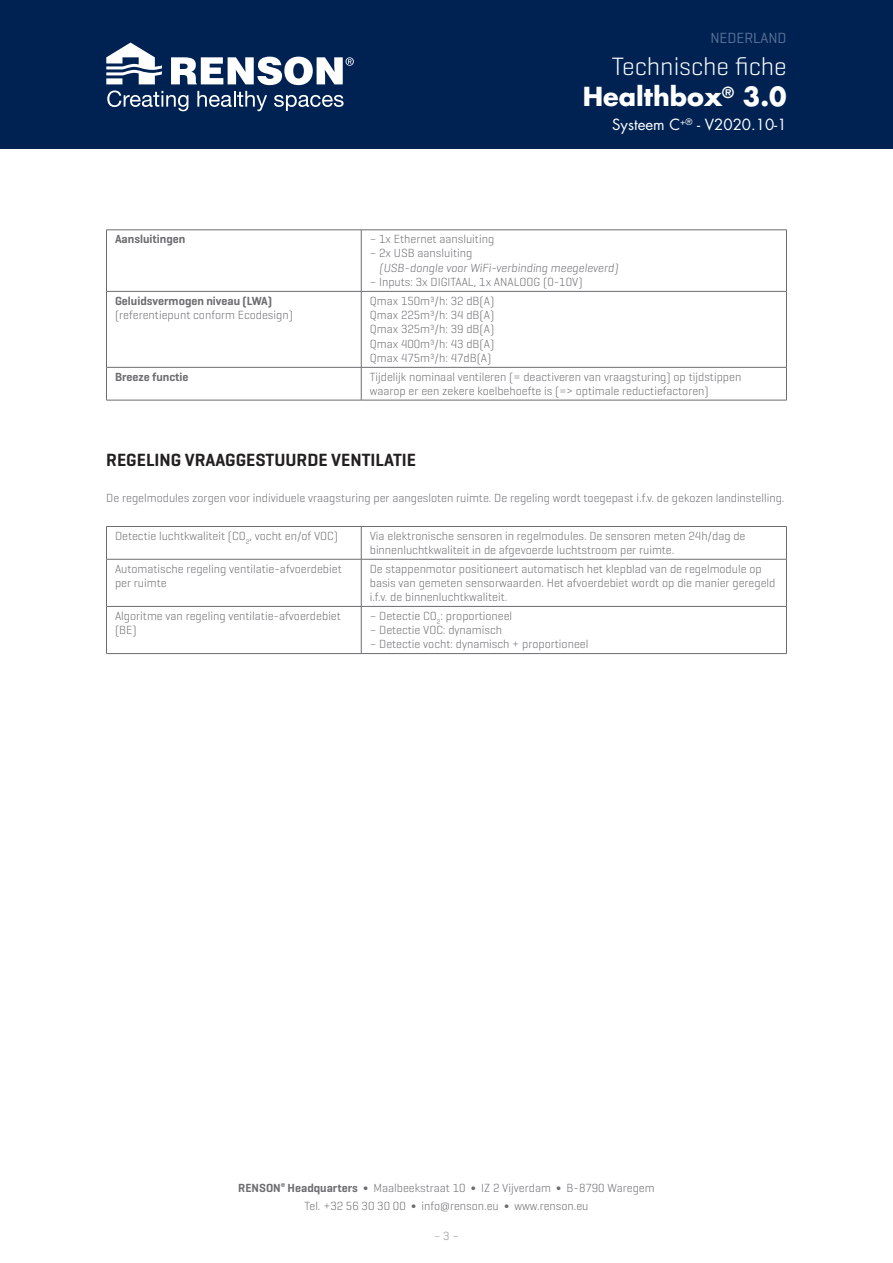
<style>
.page{position:relative;width:893px;height:1263px;background:#fff}
.page>*{position:absolute;margin:0;border:0;box-sizing:border-box;transform-origin:0 0}
.t1{font:300 25.5px "Geogrotesque";color:#fff}
.t2{font:700 25.5px "Futura Std";color:#fff}
.Titel_Paragraaf{font:600 18px "Geogrotesque";color:#231f20}
.t3{font:15px "Futura Std";color:#fff}
.t4{font:15px "Geogrotesque";color:#5d739a}
.Tabeltekst{font:300 12px/14.4px "Geogrotesque";color:#6c6d70}
.Text_Body{font:300 12px "Geogrotesque";color:#6c6d70}
.Text_Body-2{font:italic 300 12px/14.4px "Geogrotesque";color:#6c6d70}
.Tabeltekst-2{font:600 12px "Geogrotesque";color:#6c6d70}
.t5{font:300 12px "Geogrotesque";color:#939598}
.s1{font-style:normal}
.s2{font-weight:600}
</style>
<div class="page">
<div style="left:0;top:0;width:893px;height:149px;background:#002252"></div>
<svg style="left:106px;top:43px;width:248px;height:68px"></svg>
<hr style="left:106px;top:230px;width:255px;height:1px;background:#6c6d70">
<hr style="left:106px;top:230px;width:1px;height:61px;background:#6c6d70">
<hr style="left:361px;top:230px;width:426px;height:1px;background:#6c6d70">
<hr style="left:361px;top:230px;width:1px;height:61px;background:#6c6d70">
<hr style="left:786px;top:230px;width:1px;height:61px;background:#6c6d70">
<hr style="left:106px;top:291px;width:255px;height:1px;background:#6c6d70">
<hr style="left:106px;top:292px;width:1px;height:75px;background:#6c6d70">
<hr style="left:361px;top:291px;width:426px;height:1px;background:#6c6d70">
<hr style="left:361px;top:292px;width:1px;height:75px;background:#6c6d70">
<hr style="left:786px;top:292px;width:1px;height:75px;background:#6c6d70">
<hr style="left:106px;top:367px;width:255px;height:1px;background:#6c6d70">
<hr style="left:106px;top:367px;width:1px;height:33px;background:#6c6d70">
<hr style="left:361px;top:367px;width:426px;height:1px;background:#6c6d70">
<hr style="left:361px;top:367px;width:1px;height:33px;background:#6c6d70">
<hr style="left:786px;top:367px;width:1px;height:33px;background:#6c6d70">
<hr style="left:106px;top:400px;width:255px;height:1px;background:#6c6d70">
<hr style="left:361px;top:400px;width:426px;height:1px;background:#6c6d70">
<hr style="left:106px;top:526px;width:255px;height:1px;background:#6c6d70">
<hr style="left:106px;top:527px;width:1px;height:32px;background:#6c6d70">
<hr style="left:361px;top:526px;width:426px;height:1px;background:#6c6d70">
<hr style="left:361px;top:527px;width:1px;height:32px;background:#6c6d70">
<hr style="left:786px;top:527px;width:1px;height:32px;background:#6c6d70">
<hr style="left:106px;top:559px;width:255px;height:1px;background:#6c6d70">
<hr style="left:106px;top:559px;width:1px;height:47px;background:#6c6d70">
<hr style="left:361px;top:559px;width:426px;height:1px;background:#6c6d70">
<hr style="left:361px;top:559px;width:1px;height:47px;background:#6c6d70">
<hr style="left:786px;top:559px;width:1px;height:47px;background:#6c6d70">
<hr style="left:106px;top:606px;width:255px;height:1px;background:#6c6d70">
<hr style="left:106px;top:607px;width:1px;height:46px;background:#6c6d70">
<hr style="left:361px;top:606px;width:426px;height:1px;background:#6c6d70">
<hr style="left:361px;top:607px;width:1px;height:46px;background:#6c6d70">
<hr style="left:786px;top:607px;width:1px;height:46px;background:#6c6d70">
<hr style="left:106px;top:653px;width:255px;height:1px;background:#6c6d70">
<hr style="left:361px;top:653px;width:426px;height:1px;background:#6c6d70">
<p class="t4" style="left:710px;top:29px;width:78px">NEDERLAND</p>
<h1 class="t1" style="left:612px;top:50px;width:177px">Technische fiche</h1>
<h1 class="t2" style="left:583px;top:80px;width:205px">Healthbox<sup>®</sup> 3.0</h1>
<p class="t3" style="left:612px;top:115px;width:176px">Systeem C<sup>+®</sup> - V2020.10-1</p>
<p class="Tabeltekst-2" style="left:115px;top:231px;width:72px">Aansluitingen</p>
<p class="Text_Body" style="left:370px;top:231px;width:126px">– 1x Ethernet aansluiting</p>
<p class="Text_Body-2" style="left:379px;top:246px;width:241px;text-indent:-9px"><span class="s1">– 2x USB aansluiting<br></span>(USB-dongle voor WiFi-verbinding meegeleverd)</p>
<p class="Text_Body" style="left:370px;top:275px;width:214px">– Inputs: 3x DIGITAAL, 1x ANALOOG (0-10V)</p>
<p class="Tabeltekst-2" style="left:115px;top:293px;width:159px">Geluidsvermogen niveau (LWA)</p>
<p class="Tabeltekst" style="left:115px;top:307px;width:179px">(referentiepunt conform Ecodesign)</p>
<p class="Tabeltekst" style="left:370px;top:293px;width:126px">Qmax 150m³/h: 32 dB(A)</p>
<p class="Tabeltekst" style="left:370px;top:307px;width:126px">Qmax 225m³/h: 34 dB(A)</p>
<p class="Tabeltekst" style="left:370px;top:322px;width:126px">Qmax 325m³/h: 39 dB(A)</p>
<p class="Tabeltekst" style="left:370px;top:336px;width:126px">Qmax 400m³/h: 43 dB(A)</p>
<p class="Tabeltekst" style="left:370px;top:351px;width:123px">Qmax 475m³/h: 47dB(A)</p>
<p class="Tabeltekst-2" style="left:115px;top:369px;width:75px">Breeze functie</p>
<p class="Tabeltekst" style="left:370px;top:369px;width:373px">Tijdelijk nominaal ventileren (= deactiveren van vraagsturing) op tijdstippen waarop er een zekere koelbehoefte is (=&gt; optimale reductiefactoren)</p>
<p class="Titel_Paragraaf" style="left:106px;top:449px;width:311px">REGELING VRAAGGESTUURDE VENTILATIE</p>
<p class="Text_Body" style="left:106px;top:491px;width:680px">De regelmodules zorgen voor individuele vraagsturing per aangesloten ruimte. De regeling wordt toegepast i.f.v. de gekozen landinstelling.</p>
<p class="Tabeltekst" style="left:115px;top:528px;width:225px">Detectie luchtkwaliteit (CO<sub>2</sub>, vocht en/of VOC)</p>
<p class="Tabeltekst" style="left:370px;top:528px;width:377px">Via elektronische sensoren in regelmodules. De sensoren meten 24h/dag de binnenluchtkwaliteit in de afgevoerde luchtstroom per ruimte.</p>
<p class="Tabeltekst" style="left:115px;top:561px;width:228px">Automatische regeling ventilatie-afvoerdebiet per ruimte</p>
<p class="Tabeltekst" style="left:370px;top:561px;width:407px">De stappenmotor positioneert automatisch het klepblad van de regelmodule op basis van gemeten sensorwaarden. Het afvoerdebiet wordt op die manier geregeld i.f.v. de binnenluchtkwaliteit.</p>
<p class="Tabeltekst" style="left:115px;top:608px;width:227px">Algoritme van regeling ventilatie-afvoerdebiet (BE)</p>
<p class="Tabeltekst" style="left:370px;top:608px;width:144px">– Detectie CO<sub>2</sub>: proportioneel</p>
<p class="Tabeltekst" style="left:370px;top:622px;width:134px">– Detectie VOC: dynamisch</p>
<p class="Tabeltekst" style="left:370px;top:637px;width:220px">– Detectie vocht: dynamisch + proportioneel</p>
<p class="Tabeltekst" style="left:238px;top:1179px;width:418px;line-height:18px;text-align:center"><span class="s2">RENSON</span><sup>®</sup> <span class="s2">Headquarters</span> ∫ Maalbeekstraat 10 ∫ IZ 2 Vijverdam ∫ B-8790 Waregem<br>Tel. +32 56 30 30 00 ∫ info@renson.eu ∫ www.renson.eu</p>
<p class="t5" style="left:434px;top:1228px;width:27px">– 3 –</p>
</div>
